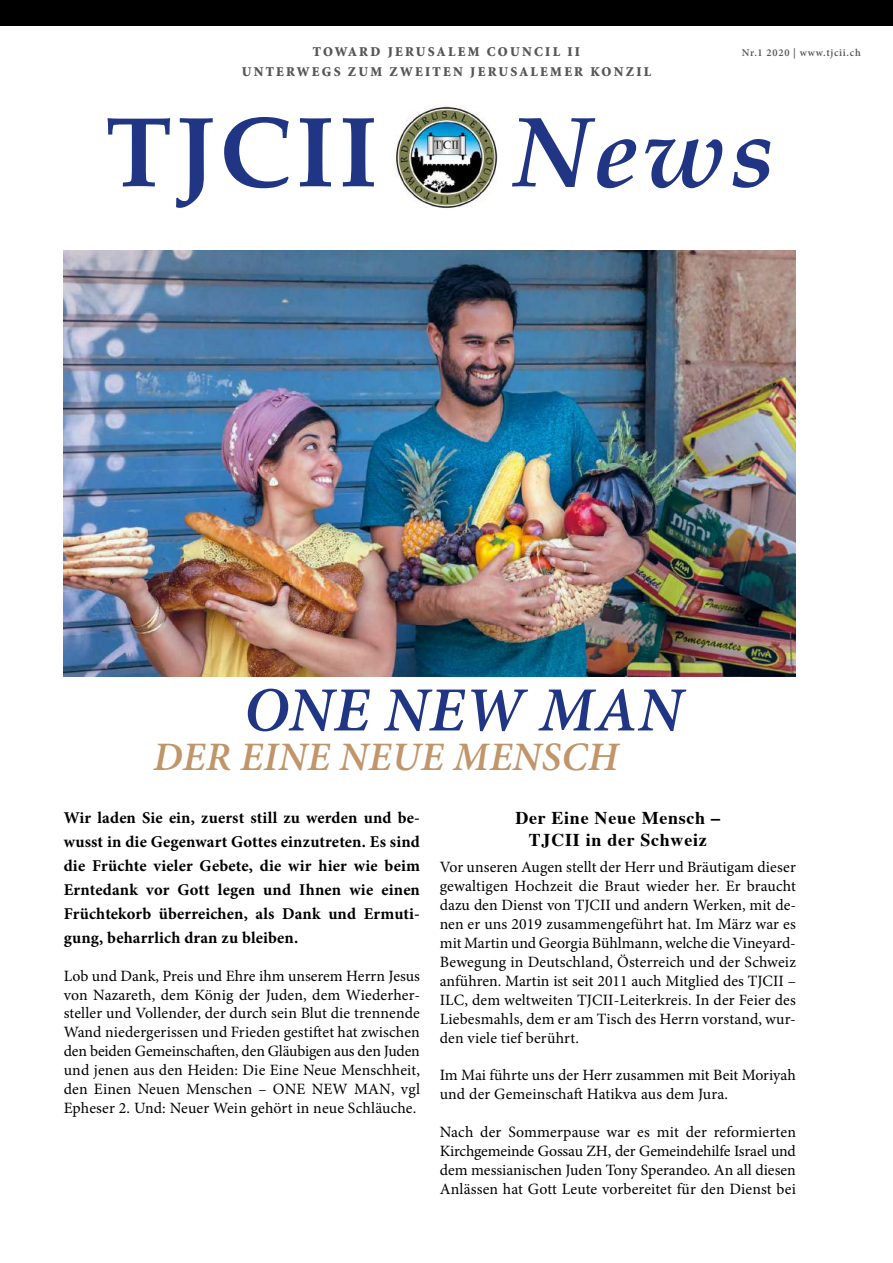
<style>
.page{position:relative;width:893px;height:1263px;background:#fff}
.page>*{position:absolute;margin:0;border:0;box-sizing:border-box;transform-origin:0 0}
.t1{font:700 100.05px "Palatino";letter-spacing:.04em;color:#203684}
.t2{font:italic 700 100.05px "Palatino";color:#203684}
.t3{font:italic 600 63px "Minion Pro";letter-spacing:.01em;color:#203684}
.t4{font:italic 600 40.5px "Minion Pro";letter-spacing:.01em;color:#c09569}
.t5{font:700 18px/21.6px "Times";letter-spacing:.04em;color:#000;text-align:center}
.t6{font:700 16.5px/24px "Minion Pro";letter-spacing:.01em;color:#000;text-align:justify}
.t7{font:15.75px/18.9px "Minion Pro";letter-spacing:.005em;color:#000;text-align:justify}
.t8{font:900 13.5px/20.2px "Minion";letter-spacing:.17em;color:#565655;text-align:center}
.t9{font:600 10.5px "Minion Pro";letter-spacing:.07em;color:#565655}
</style>
<div class="page">
<img style="left:64px;top:250px;width:732px;height:426px">
<div style="left:0;top:0;width:893px;height:26px;background:#000"></div>
<img style="left:395px;top:106px;width:103px;height:104px">
<p class="t8" style="left:242px;top:42px;width:411px">TOWARD JERUSALEM COUNCIL II<br>UNTERWEGS ZUM ZWEITEN JERUSALEMER KONZIL</p>
<p class="t9" style="left:742px;top:45px;width:120px">Nr.1 2020 | www.tjcii.ch</p>
<h1 class="t1" style="left:105px;top:67px;width:273px">TJCII</h1>
<h1 class="t2" style="left:512px;top:70px;width:264px">News</h1>
<h2 class="t3" style="left:244px;top:666px;width:440px">ONE NEW MAN</h2>
<h3 class="t4" style="left:153px;top:728px;width:467px">DER EINE NEUE MENSCH</h3>
<p class="t6" style="left:64px;top:805px;width:358px">Wir laden Sie ein, zuerst still zu werden und be&shy;wusst in die Gegenwart Gottes einzutreten. Es sind die Früchte vieler Gebete, die wir hier wie beim Erntedank vor Gott legen und Ihnen wie einen Früchtekorb überreichen, als Dank und Ermuti&shy;gung, beharrlich dran zu bleiben.</p>
<p class="t7" style="left:64px;top:966px;width:358px">Lob und Dank, Preis und Ehre ihm unserem Herrn Jesus von Nazareth, dem König der Juden, dem Wiederher&shy;steller und Vollender, der durch sein Blut die trennende Wand niedergerissen und Frieden gestiftet hat zwischen den beiden Gemeinschaften, den Gläubigen aus den Juden und jenen aus den Heiden: Die Eine Neue Menschheit, den Einen Neuen Menschen – ONE NEW MAN, vgl Epheser 2. Und: Neuer Wein gehört in neue Schläuche.</p>
<p class="t5" style="left:515px;top:806px;width:206px">Der Eine Neue Mensch –<br>TJCII in der Schweiz</p>
<p class="t7" style="left:440px;top:858px;width:358px">Vor unseren Augen stellt der Herr und Bräutigam dieser gewaltigen Hochzeit die Braut wieder her. Er braucht dazu den Dienst von TJCII und andern Werken, mit de&shy;nen er uns 2019 zusammengeführt hat. Im März war es mit Martin und Georgia Bühlmann, welche die Vineyard-Bewegung in Deutschland, Österreich und der Schweiz anführen. Martin ist seit 2011 auch Mitglied des TJCII – ILC, dem weltweiten TJCII-Leiterkreis. In der Feier des Liebesmahls, dem er am Tisch des Herrn vorstand, wur&shy;den viele tief berührt.</p>
<p class="t7" style="left:440px;top:1066px;width:358px">Im Mai führte uns der Herr zusammen mit Beit Moriyah und der Gemeinschaft Hatikva aus dem Jura.</p>
<p class="t7" style="left:440px;top:1123px;width:358px">Nach der Sommerpause war es mit der reformierten Kirchgemeinde Gossau ZH, der Gemeindehilfe Israel und dem messianischen Juden Tony Sperandeo. An all diesen Anlässen hat Gott Leute vorbereitet für den Dienst bei</p>
</div>
